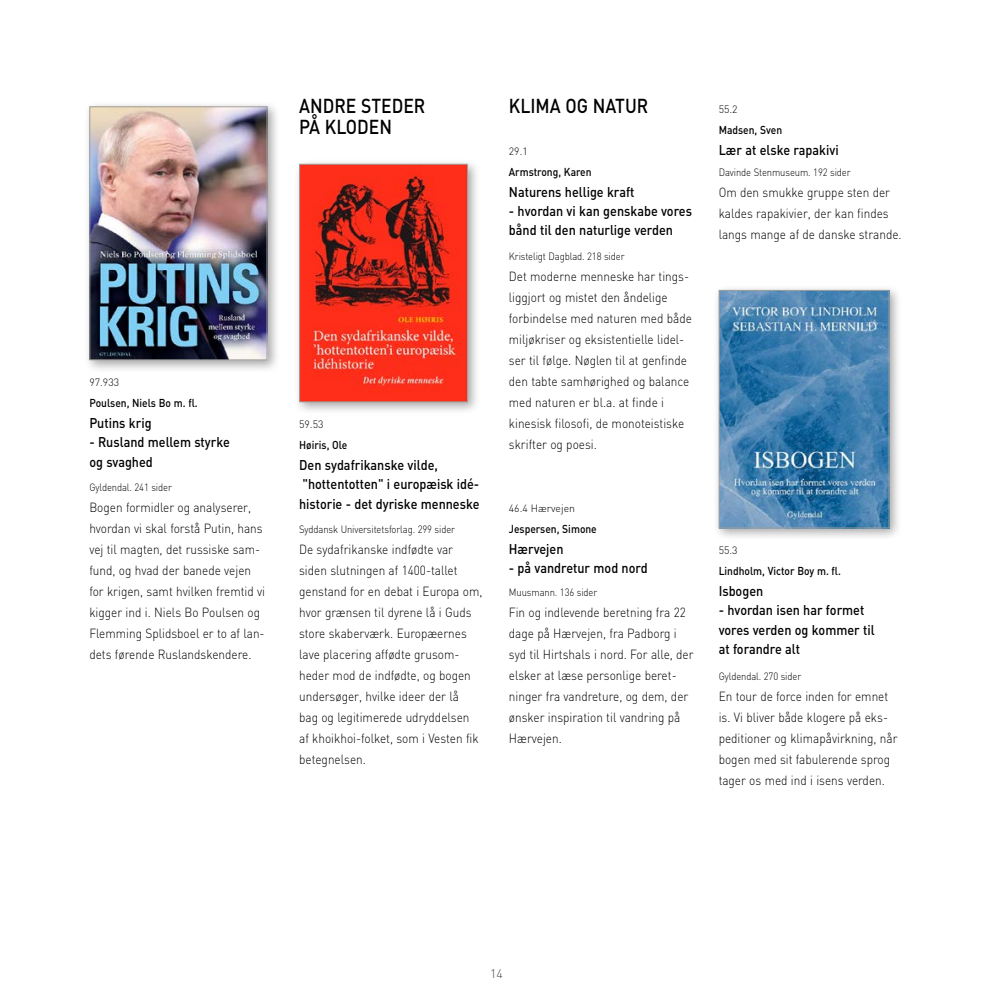
<style>
.page{position:relative;width:993px;height:993px;background:#fff}
.page>*{position:absolute;margin:0;border:0;box-sizing:border-box;transform-origin:0 0}
.id2452{font:500 19.95px/21px "DIN";color:#000;scale:.88 1}
.id176{font:500 14px/19.2px "DIN";color:#000;scale:.9 1}
.id177{font:300 13.12px/21px "DIN";color:#000;scale:.9 1}
.t1{font:300 12.25px "DIN";color:#494540}
.id175{font:500 11.38px "DIN";color:#000;scale:.9 1}
.id178{font:300 10.5px "DIN";letter-spacing:-.01em;color:#000;scale:.9 1}
.id179{font:300 10.5px "DIN";color:#000}
</style>
<div class="page">
<div style="left:83px;top:101px;width:197px;height:272px;background:#000;opacity:.35"></div>
<img style="left:91px;top:108px;width:174px;height:250px">
<div style="left:89px;top:106px;width:178px;height:254px;border:1px solid #a0a09d"></div>
<div style="left:293px;top:158px;width:187px;height:256px;background:#000;opacity:.35"></div>
<img style="left:301px;top:166px;width:165px;height:234px">
<div style="left:299px;top:164px;width:169px;height:238px;border:1px solid #a0a09d"></div>
<div style="left:712px;top:284px;width:190px;height:256px;background:#000;opacity:.35"></div>
<img style="left:720px;top:292px;width:167px;height:234px">
<div style="left:718px;top:290px;width:171px;height:238px;border:1px solid #a0a09d"></div>
<p class="id179" style="left:89px;top:375px;width:31px">97.933</p>
<p class="id175" style="left:89px;top:395px;width:122px">Poulsen, Niels Bo m. fl.</p>
<p class="id176" style="left:89px;top:412px;width:71px">Putins krig</p>
<p class="id176" style="left:89px;top:432px;width:158px">- Rusland mellem styrke og svaghed</p>
<p class="id178" style="left:89px;top:480px;width:93px">Gyldendal. 241 sider</p>
<p class="id177" style="left:89px;top:496px;width:197px">Bogen formidler og analyserer, hvordan vi skal forstå Putin, hans vej til magten, det russiske sam&shy;fund, og hvad der banede vejen for krigen, samt hvilken fremtid vi kigger ind i. Niels Bo Poulsen og<br>Flemming Splidsboel er to af lan&shy;dets førende Ruslandskendere.</p>
<h1 class="id2452" style="left:299px;top:94px;width:145px">ANDRE STEDER<br>PÅ KLODEN</h1>
<p class="id179" style="left:299px;top:417px;width:26px">59.53</p>
<p class="id175" style="left:299px;top:437px;width:55px">Høiris, Ole</p>
<p class="id176" style="left:299px;top:454px;width:202px">Den sydafrikanske vilde, "hottentotten" i europæisk idé&shy;historie - det dyriske menneske</p>
<p class="id178" style="left:299px;top:522px;width:175px">Syddansk Universitetsforlag. 299 sider</p>
<p class="id177" style="left:299px;top:538px;width:205px">De sydafrikanske indfødte var siden slutningen af 1400-tallet genstand for en debat i Europa om, hvor grænsen til dyrene lå i Guds store skaberværk. Europæernes lave placering affødte grusom&shy;heder mod de indfødte, og bogen undersøger, hvilke ideer der lå<br>bag og legitimerede udryddelsen af khoikhoi-folket, som i Vesten fik betegnelsen.</p>
<h1 class="id2452" style="left:508px;top:94px;width:160px">KLIMA OG NATUR</h1>
<p class="id179" style="left:508px;top:144px;width:20px">29.1</p>
<p class="id175" style="left:508px;top:164px;width:93px">Armstrong, Karen</p>
<p class="id176" style="left:508px;top:181px;width:141px">Naturens hellige kraft</p>
<p class="id176" style="left:508px;top:201px;width:205px">- hvordan vi kan genskabe vores bånd til den naturlige verden</p>
<p class="id178" style="left:508px;top:249px;width:130px">Kristeligt Dagblad. 218 sider</p>
<p class="id177" style="left:508px;top:265px;width:205px">Det moderne menneske har tings&shy;liggjort og mistet den åndelige forbindelse med naturen med både miljøkriser og eksistentielle lidel&shy;ser til følge. Nøglen til at genfinde den tabte samhørighed og balance med naturen er bl.a. at finde i kinesisk filosofi, de monoteistiske skrifter og poesi.</p>
<p class="id179" style="left:508px;top:501px;width:68px">46.4 Hærvejen</p>
<p class="id175" style="left:508px;top:521px;width:99px">Jespersen, Simone</p>
<p class="id176" style="left:508px;top:538px;width:62px">Hærvejen</p>
<p class="id176" style="left:508px;top:558px;width:156px">- på vandretur mod nord</p>
<p class="id178" style="left:508px;top:585px;width:100px">Muusmann. 136 sider</p>
<p class="id177" style="left:508px;top:601px;width:207px">Fin og indlevende beretning fra 22 dage på Hærvejen, fra Padborg i syd til Hirtshals i nord. For alle, der elsker at læse personlige beret&shy;ninger fra vandreture, og dem, der ønsker inspiration til vandring på<br>Hærvejen.</p>
<p class="id179" style="left:718px;top:102px;width:20px">55.2</p>
<p class="id175" style="left:718px;top:122px;width:72px">Madsen, Sven</p>
<p class="id176" style="left:718px;top:139px;width:135px">Lær at elske rapakivi</p>
<p class="id178" style="left:718px;top:165px;width:148px">Davinde Stenmuseum. 192 sider</p>
<p class="id177" style="left:718px;top:181px;width:205px">Om den smukke gruppe sten der kaldes rapakivier, der kan findes langs mange af de danske strande.</p>
<p class="id179" style="left:718px;top:543px;width:20px">55.3</p>
<p class="id175" style="left:718px;top:563px;width:137px">Lindholm, Victor Boy m. fl.</p>
<p class="id176" style="left:718px;top:580px;width:51px">Isbogen</p>
<p class="id176" style="left:718px;top:600px;width:175px">- hvordan isen har formet vores verden og kommer til at forandre alt</p>
<p class="id178" style="left:718px;top:669px;width:93px">Gyldendal. 270 sider</p>
<p class="id177" style="left:718px;top:685px;width:200px">En tour de force inden for emnet is. Vi bliver både klogere på eks&shy;peditioner og klimapåvirkning, når bogen med sit fabulerende sprog tager os med ind i isens verden.</p>
<p class="t1" style="left:490px;top:965px;width:14px">14</p>
</div>
